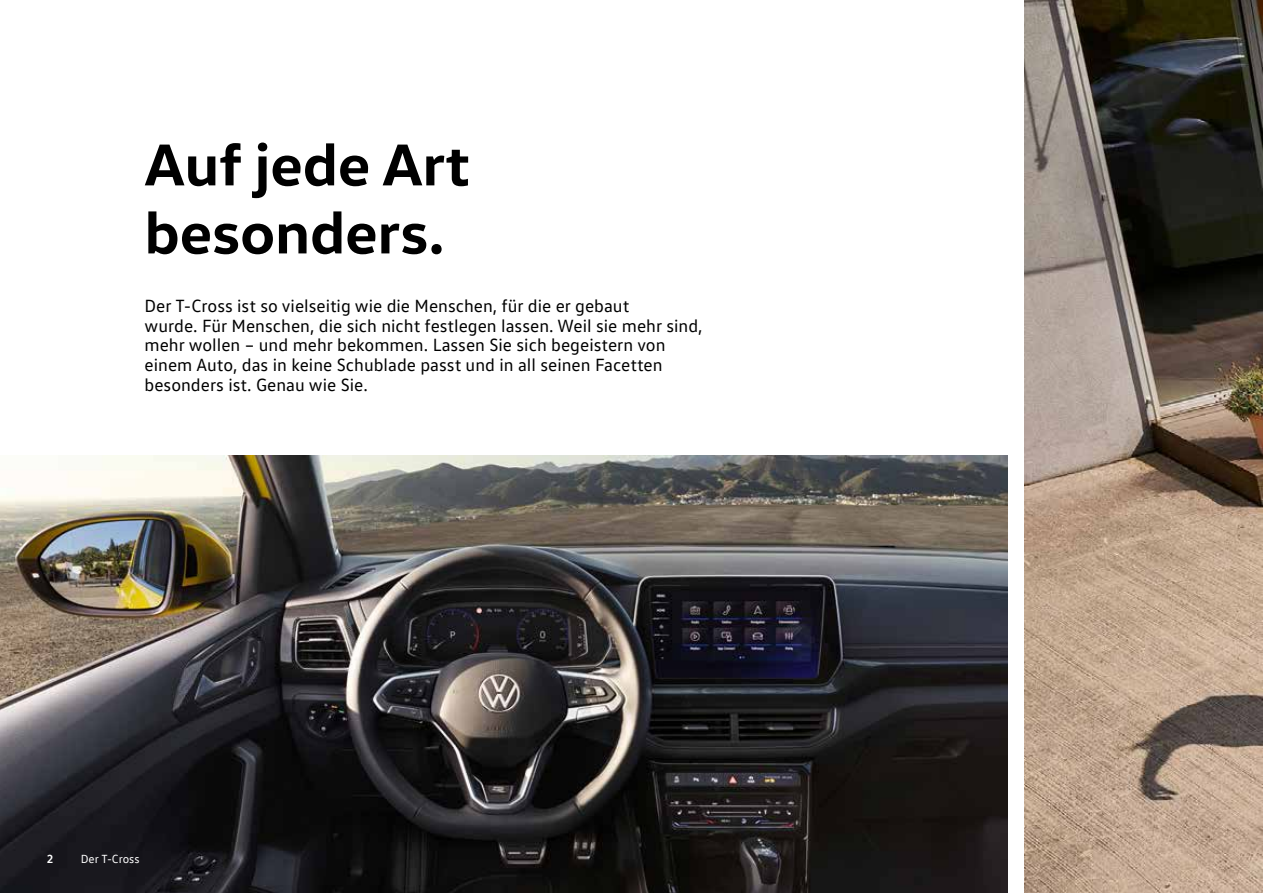
<style>
.page{position:relative;width:1263px;height:893px;background:#fff}
.page>*{position:absolute;margin:0;border:0;box-sizing:border-box;transform-origin:0 0}
.t1{font:700 60px/68.1px "VW Head";color:#000}
.t2{font:18px/19.8px "VW Text";color:#000}
.t3{font:12px "VW Text";color:#fff}
.t4{font:700 12px "VW Text";color:#fff}
</style>
<div class="page">
<img style="left:1025px;top:0;width:238px;height:893px">
<img style="left:0;top:455px;width:1008px;height:438px">
<h1 class="t1" style="left:145px;top:128px;width:327px">Auf jede Art besonders.</h1>
<p class="t2" style="left:145px;top:295px;width:559px">Der T-Cross ist so vielseitig wie die Menschen, für die er gebaut<br>wurde. Für Menschen, die sich nicht festlegen lassen. Weil sie mehr sind, mehr wollen – und mehr bekommen. Lassen Sie sich begeistern von einem Auto, das in keine Schublade passt und in all seinen Facetten besonders ist. Genau wie Sie.</p>
<p class="t4" style="left:47px;top:851px;width:8px">2</p>
<p class="t3" style="left:81px;top:852px;width:60px">Der T-Cross</p>
</div>
